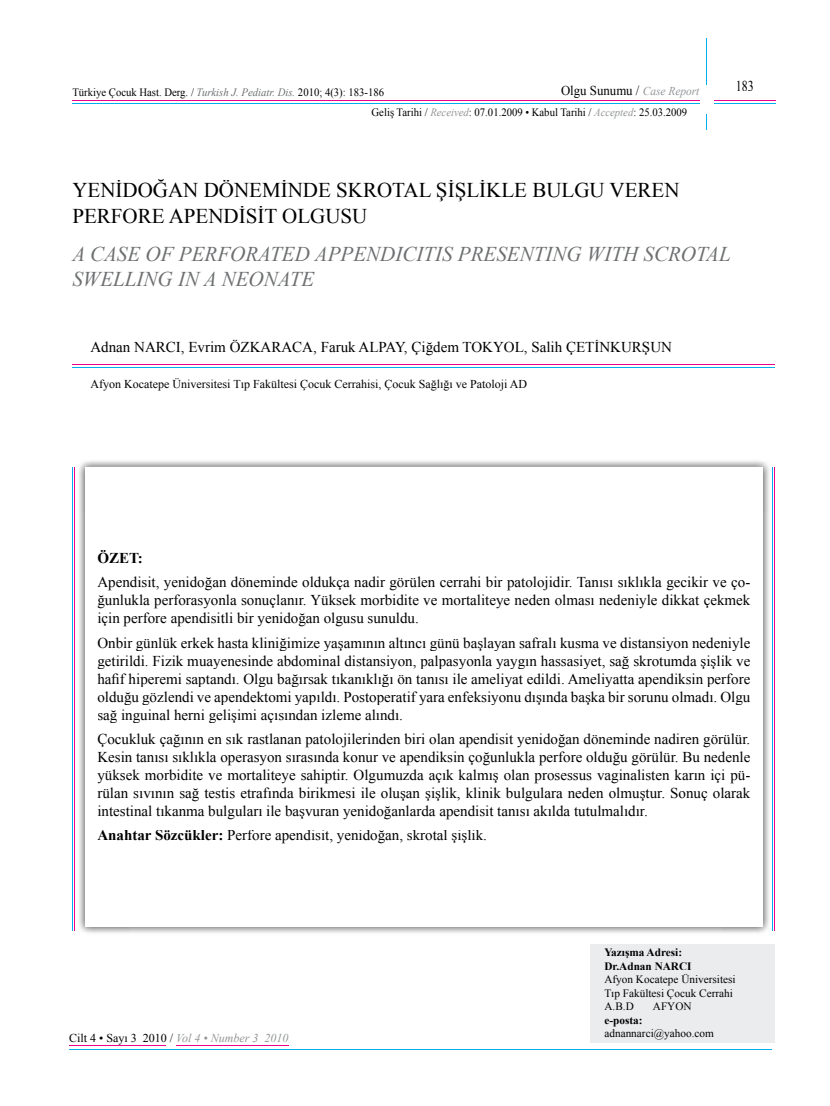
<style>
.page{position:relative;width:830px;height:1106px;background:#fff}
.page>*{position:absolute;margin:0;border:0;box-sizing:border-box;transform-origin:0 0}
.t1{font:italic 21px/25.2px "Times New Roman";color:#6d6f71}
.t2{font:21px/25.2px "Times New Roman";color:#000}
.t3{font:15px/18px "Times New Roman";color:#000;text-align:justify}
.t4{font:700 15px "Times New Roman";color:#000}
.t5{font:15px "Times New Roman";color:#000;scale:.8 1}
.t6{font:13.5px "Times New Roman";color:#000;scale:.95 1}
.t7{font:12px "Times New Roman";color:#000}
.t8{font:11.25px "Times New Roman";color:#000;scale:.95 1}
.t9{font:11.25px/13.5px "Times New Roman";color:#000}
.t10{font:700 11.25px/13.5px "Times New Roman";color:#000}
.s1{font-style:italic;font-size:12px;color:#939598}
.s2{font-style:italic;color:#939598}
.s3{font-style:italic;color:#6d6f71}
.s4{font-weight:700}
</style>
<div class="page">
<img style="left:79px;top:461px;width:694px;height:50px">
<img style="left:79px;top:511px;width:51px;height:422px">
<img style="left:721px;top:511px;width:52px;height:422px">
<div style="left:85px;top:467px;width:677px;height:459px;background:#fff"></div>
<div style="left:589px;top:944px;width:185px;height:99px;background:#ebeced"></div>
<hr style="left:72px;top:100px;width:627px;height:1px;background:#ec008c">
<hr style="left:72px;top:103px;width:627px;height:1px;background:#00aeef">
<hr style="left:72px;top:364px;width:702px;height:1px;background:#ec008c">
<hr style="left:72px;top:368px;width:702px;height:1px;background:#00aeef">
<hr style="left:176px;top:1045px;width:113px;height:1px;background:#ec008c">
<hr style="left:69px;top:1048px;width:702px;height:1px;background:#00aeef">
<hr style="left:69px;top:1045px;width:97px;height:1px;background:#ec008c">
<hr style="left:714px;top:100px;width:61px;height:1px;background:#ec008c">
<hr style="left:714px;top:103px;width:61px;height:1px;background:#00aeef">
<hr style="left:705px;top:38px;width:1px;height:47px;background:#00aeef">
<hr style="left:72px;top:467px;width:1px;height:463px;background:#00aeef">
<hr style="left:75px;top:467px;width:1px;height:463px;background:#ec008c">
<hr style="left:771px;top:467px;width:1px;height:463px;background:#00aeef">
<hr style="left:773px;top:467px;width:1px;height:463px;background:#ec008c">
<p class="t6" style="left:560px;top:82px;width:147px">Olgu Sunumu / <span class="s1">Case Report</span></p>
<p class="t8" style="left:371px;top:105px;width:333px">Geliş Tarihi / <span class="s2">Received</span>: 07.01.2009 • Kabul Tarihi / <span class="s2">Accepted</span>: 25.03.2009</p>
<p class="t8" style="left:72px;top:84px;width:329px">Türkiye Çocuk Hast. Derg. / <span class="s3">Turkish J. Pediatr. Dis.</span> 2010; 4(3): 183-186</p>
<p class="t5" style="left:735px;top:75px;width:24px">183</p>
<h1 class="t2" style="left:72px;top:177px;width:608px">YENİDOĞAN DÖNEMİNDE SKROTAL ŞİŞLİKLE BULGU VEREN<br>PERFORE APENDİSİT OLGUSU</h1>
<h1 class="t1" style="left:72px;top:240px;width:659px">A CASE OF PERFORATED APPENDICITIS PRESENTING WITH SCROTAL<br>SWELLING IN A NEONATE</h1>
<p class="t3" style="left:90px;top:337px;width:582px">Adnan NARCI, Evrim ÖZKARACA, Faruk ALPAY, Çiğdem TOKYOL, Salih ÇETİNKURŞUN</p>
<p class="t7" style="left:90px;top:376px;width:438px">Afyon Kocatepe Üniversitesi Tıp Fakültesi Çocuk Cerrahisi, Çocuk Sağlığı ve Patoloji AD</p>
<p class="t4" style="left:97px;top:547px;width:47px">ÖZET:</p>
<p class="t3" style="left:97px;top:573px;width:654px">Apendisit, yenidoğan döneminde oldukça nadir görülen cerrahi bir patolojidir. Tanısı sıklıkla gecikir ve ço&shy;ğunlukla perforasyonla sonuçlanır. Yüksek morbidite ve mortaliteye neden olması nedeniyle dikkat çekmek için perfore apendisitli bir yenidoğan olgusu sunuldu.</p>
<p class="t3" style="left:97px;top:633px;width:654px">Onbir günlük erkek hasta kliniğimize yaşamının altıncı günü başlayan safralı kusma ve distansiyon nedeniyle getirildi. Fizik muayenesinde abdominal distansiyon, palpasyonla yaygın hassasiyet, sağ skrotumda şişlik ve hafif hiperemi saptandı. Olgu bağırsak tıkanıklığı ön tanısı ile ameliyat edildi. Ameliyatta apendiksin perfore olduğu gözlendi ve apendektomi yapıldı. Postoperatif yara enfeksiyonu dışında başka bir sorunu olmadı. Olgu sağ inguinal herni gelişimi açısından izleme alındı.</p>
<p class="t3" style="left:97px;top:730px;width:654px">Çocukluk çağının en sık rastlanan patolojilerinden biri olan apendisit yenidoğan döneminde nadiren görülür.<br>Kesin tanısı sıklıkla operasyon sırasında konur ve apendiksin çoğunlukla perfore olduğu görülür. Bu nedenle yüksek morbidite ve mortaliteye sahiptir. Olgumuzda açık kalmış olan prosessus vaginalisten karın içi pü&shy;rülan sıvının sağ testis etrafında birikmesi ile oluşan şişlik, klinik bulgulara neden olmuştur. Sonuç olarak intestinal tıkanma bulguları ile başvuran yenidoğanlarda apendisit tanısı akılda tutulmalıdır.</p>
<p class="t3" style="left:97px;top:826px;width:391px"><span class="s4">Anahtar Sözcükler:</span> Perfore apendisit, yenidoğan, skrotal şişlik.</p>
<p class="t7" style="left:69px;top:1030px;width:221px">Cilt 4 • Sayı 3 2010 / <span class="s2">Vol 4 • Number 3 2010</span></p>
<p class="t10" style="left:604px;top:945px;width:89px">Yazışma Adresi:<br>Dr.Adnan NARCI</p>
<p class="t9" style="left:604px;top:972px;width:133px">Afyon Kocatepe Üniversitesi<br>Tıp Fakültesi Çocuk Cerrahi<br>A.B.D</p>
<p class="t9" style="left:652px;top:999px;width:40px">AFYON</p>
<p class="t10" style="left:604px;top:1012px;width:40px">e-posta:</p>
<p class="t9" style="left:604px;top:1026px;width:111px">adnannarci@yahoo.com</p>
</div>
